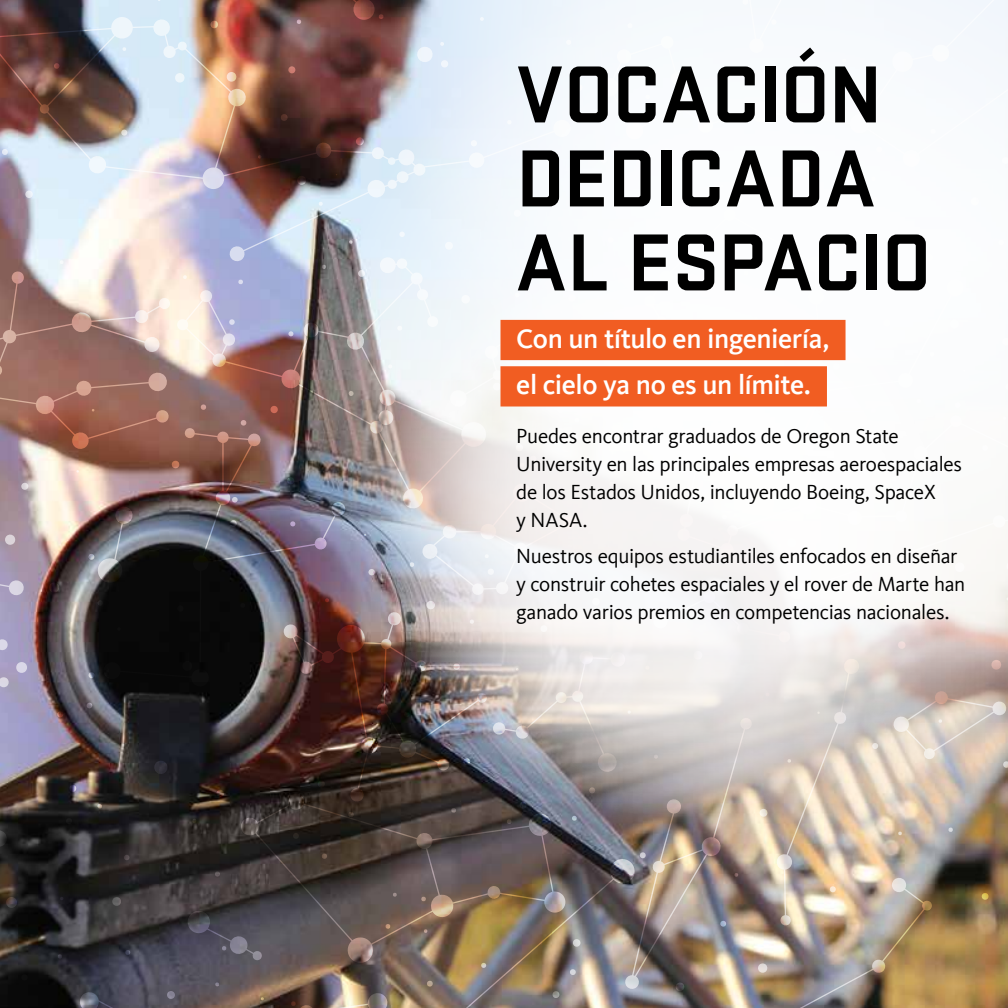
<style>
.page{position:relative;width:1008px;height:1008px;background:#fff}
.page>*{position:absolute;margin:0;border:0;box-sizing:border-box;transform-origin:0 0}
.t1{font:700 84px/84px "Stratum 2";letter-spacing:-.01em;color:#000}
.t2{font:500 28px/46.4px "Kievit Offc";letter-spacing:-.02em;color:#fff}
.t3{font:21px/28px "Kievit Offc";letter-spacing:-.015em;color:#000}
</style>
<div class="page">
<img style="left:0;top:0;width:1008px;height:1008px">
<img style="left:272px;top:0;width:51px;height:317px">
<img style="left:323px;top:0;width:685px;height:853px">
<svg style="left:380px;top:228px;width:589px;height:589px"></svg>
<div style="left:500px;top:320px;width:346px;height:40px;background:#f15d22"></div>
<div style="left:500px;top:366px;width:327px;height:41px;background:#f15d22"></div>
<h1 class="t1" style="left:516px;top:48px;width:417px">VOCACIÓN<br>DEDICADA<br>AL ESPACIO</h1>
<h2 class="t2" style="left:516px;top:315px;width:315px">Con un título en ingeniería, el cielo ya no es un límite.</h2>
<p class="t3" style="left:516px;top:422px;width:447px">Puedes encontrar graduados de Oregon State University en las principales empresas aeroespaciales de los Estados Unidos, incluyendo Boeing, SpaceX<br>y NASA.</p>
<p class="t3" style="left:516px;top:542px;width:451px">Nuestros equipos estudiantiles enfocados en diseñar y construir cohetes espaciales y el rover de Marte han ganado varios premios en competencias nacionales.</p>
</div>
